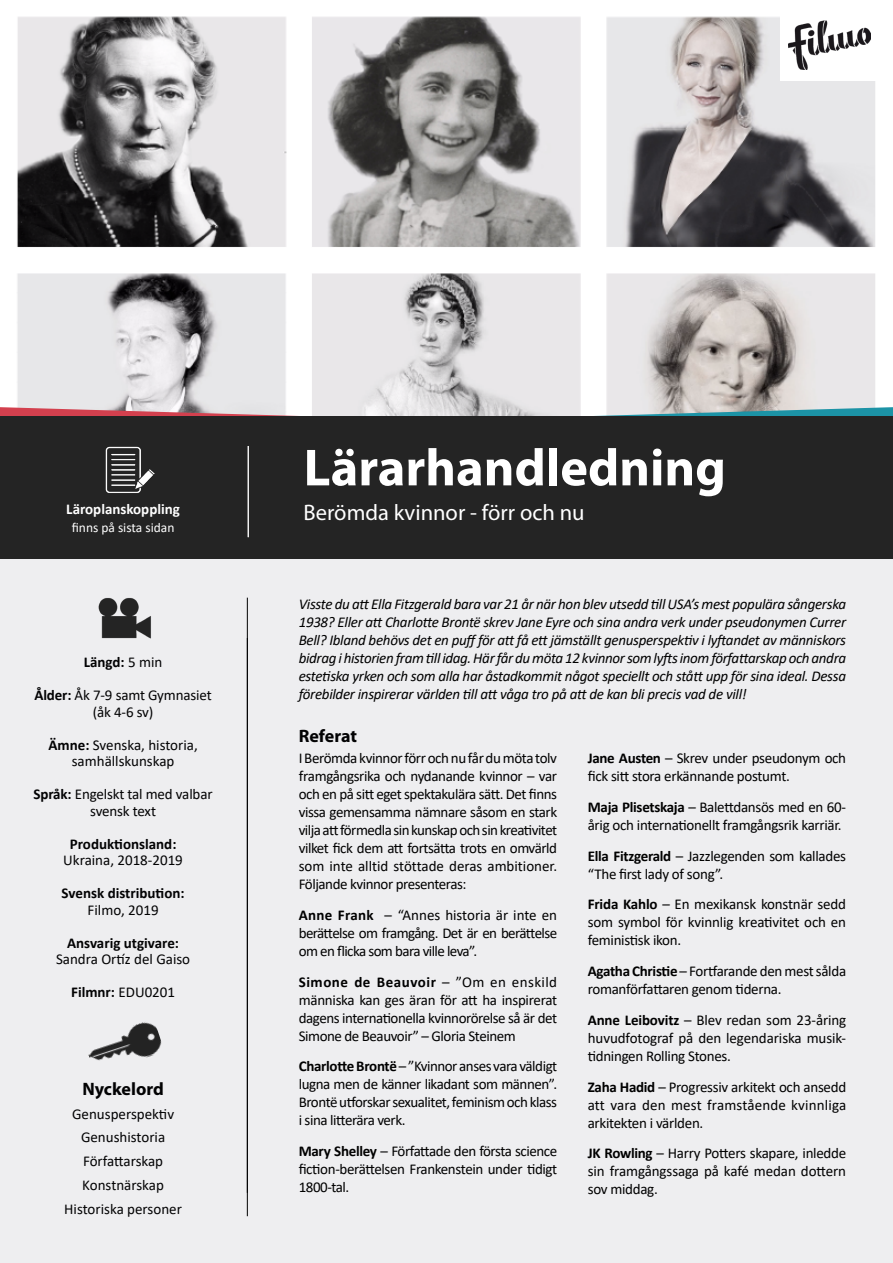
<style>
.page{position:relative;width:893px;height:1263px;background:#fff}
.page>*{position:absolute;margin:0;border:0;box-sizing:border-box;transform-origin:0 0}
.t1{font:700 52.5px "Myriad Pro";color:#fff}
.t2{font:22.5px "Myriad Pro";color:#fff}
.t3{font:700 18px "Myriad Pro";color:#020203}
.t4{font:15px/18px "Calibri";letter-spacing:-.02em;color:#000;text-align:justify}
.t5{font:italic 15px/18px "Calibri";letter-spacing:-.02em;color:#000;text-align:justify}
.t6{font:15px/23.7px "Calibri";color:#020203;text-align:center}
.t7{font:700 15px "Calibri";color:#020203}
.t8{font:700 15px "Calibri";color:#fff}
.t9{font:13.5px "Calibri";color:#fff}
.s1{font-weight:400}
.s2{font-weight:700}
</style>
<div class="page">
<img style="left:17px;top:16px;width:858px;height:400px">
<div style="left:0;top:549px;width:893px;height:714px;background:#eeeef0"></div>
<svg style="left:593px;top:407px;width:300px;height:9px;background:#7cb4bc"></svg>
<svg style="left:0;top:407px;width:300px;height:9px;background:#d68d95"></svg>
<div style="left:0;top:416px;width:893px;height:142px;background:#242424"></div>
<img style="left:98px;top:598px;width:53px;height:41px">
<img style="left:88px;top:1022px;width:74px;height:39px">
<img style="left:105px;top:446px;width:49px;height:47px">
<hr style="left:247px;top:598px;width:1px;height:618px;background:#000">
<hr style="left:248px;top:446px;width:1px;height:91px;background:#fff">
<div style="left:780px;top:0;width:100px;height:81px;background:#fff"></div>
<img style="left:789px;top:20px;width:81px;height:50px">
<p class="t8" style="left:66px;top:498px;width:115px">Läroplanskoppling</p>
<p class="t9" style="left:72px;top:518px;width:104px">finns på sista sidan</p>
<p class="t7" style="left:84px;top:652px;width:80px">Längd: <span class="s1">5 min</span></p>
<p class="t6" style="left:34px;top:687px;width:179px;line-height:16.5px"><span class="s2">Ålder:</span> Åk 7-9 samt Gymnasiet (åk 4-6 sv)</p>
<p class="t6" style="left:48px;top:736px;width:151px;line-height:16.5px"><span class="s2">Ämne:</span> Svenska, historia, samhällskunskap</p>
<p class="t6" style="left:34px;top:786px;width:181px;line-height:16.5px"><span class="s2">Språk:</span> Engelskt tal med valbar svensk text</p>
<p class="t7" style="left:70px;top:833px;width:108px">Produktionsland:</p>
<p class="t6" style="left:63px;top:848px;width:121px">Ukraina, 2018-2019</p>
<p class="t7" style="left:62px;top:883px;width:124px">Svensk distribution:</p>
<p class="t6" style="left:88px;top:897px;width:72px">Filmo, 2019</p>
<p class="t7" style="left:67px;top:932px;width:113px">Ansvarig utgivare:</p>
<p class="t6" style="left:56px;top:947px;width:136px">Sandra Ortíz del Gaiso</p>
<p class="t7" style="left:71px;top:982px;width:105px">Filmnr: <span class="s1">EDU0201</span></p>
<p class="t3" style="left:82px;top:1077px;width:83px">Nyckelord</p>
<p class="t6" style="left:64px;top:1101px;width:119px">Genusperspektiv<br>Genushistoria<br>Författarskap<br>Konstnärskap<br>Historiska personer</p>
<h1 class="t1" style="left:304px;top:433px;width:424px">Lärarhandledning</h1>
<h2 class="t2" style="left:304px;top:499px;width:282px">Berömda kvinnor - förr och nu</h2>
<p class="t5" style="left:299px;top:594px;width:549px">Visste du att Ella Fitzgerald bara var 21 år när hon blev utsedd till USA’s mest populära sångerska 1938? Eller att Charlotte Brontë skrev Jane Eyre och sina andra verk under pseudonymen Currer Bell? Ibland behövs det en puff för att få ett jämställt genusperspektiv i lyftandet av människors bidrag i historien fram till idag. Här får du möta 12 kvinnor som lyfts inom författarskap och andra estetiska yrken och som alla har åstadkommit något speciellt och stått upp för sina ideal. Dessa förebilder inspirerar världen till att våga tro på att de kan bli precis vad de vill!</p>
<p class="t3" style="left:299px;top:724px;width:60px">Referat</p>
<p class="t4" style="left:299px;top:749px;width:260px">I Berömda kvinnor förr och nu får du möta tolv framgångsrika och nydanande kvinnor – var och en på sitt eget spektakulära sätt. Det finns vissa gemensamma nämnare såsom en stark vilja att förmedla sin kunskap och sin kreativitet vilket fick dem att fortsätta trots en omvärld som inte alltid stöttade deras ambitioner.<br>Följande kvinnor presenteras:</p>
<p class="t4" style="left:299px;top:905px;width:260px"><span class="s2">Anne Frank</span> – “Annes historia är inte en berättelse om framgång. Det är en berättelse om en flicka som bara ville leva”.</p>
<p class="t4" style="left:299px;top:972px;width:260px"><span class="s2">Simone de Beauvoir</span> – ”Om en enskild människa kan ges äran för att ha inspirerat dagens internationella kvinnorörelse så är det Simone de Beauvoir” – Gloria Steinem</p>
<p class="t4" style="left:299px;top:1057px;width:260px"><span class="s2">Charlotte Brontë</span> – ”Kvinnor anses vara väldigt lugna men de känner likadant som männen”.<br>Brontë utforskar sexualitet, feminism och klass i sina litterära verk.</p>
<p class="t4" style="left:299px;top:1142px;width:260px"><span class="s2">Mary Shelley</span> – Författade den första science fiction-berättelsen Frankenstein under tidigt 1800-tal.</p>
<p class="t4" style="left:588px;top:749px;width:260px"><span class="s2">Jane Austen</span> – Skrev under pseudonym och fick sitt stora erkännande postumt.</p>
<p class="t4" style="left:588px;top:797px;width:260px"><span class="s2">Maja Plisetskaja</span> – Balettdansös med en 60- årig och internationellt framgångsrik karriär.</p>
<p class="t4" style="left:588px;top:846px;width:260px"><span class="s2">Ella Fitzgerald</span> – Jazzlegenden som kallades “The first lady of song”.</p>
<p class="t4" style="left:588px;top:895px;width:260px"><span class="s2">Frida Kahlo</span> – En mexikansk konstnär sedd som symbol för kvinnlig kreativitet och en feministisk ikon.</p>
<p class="t4" style="left:588px;top:962px;width:260px"><span class="s2">Agatha Christie</span> – Fortfarande den mest sålda romanförfattaren genom tiderna.</p>
<p class="t4" style="left:588px;top:1010px;width:260px"><span class="s2">Anne Leibovitz</span> – Blev redan som 23-åring huvudfotograf på den legendariska musik&shy;tidningen Rolling Stones.</p>
<p class="t4" style="left:588px;top:1077px;width:260px"><span class="s2">Zaha Hadid</span> – Progressiv arkitekt och ansedd att vara den mest framstående kvinnliga arkitekten i världen.</p>
<p class="t4" style="left:588px;top:1144px;width:260px"><span class="s2">JK Rowling</span> – Harry Potters skapare, inledde sin framgångssaga på kafé medan dottern sov middag.</p>
</div>
